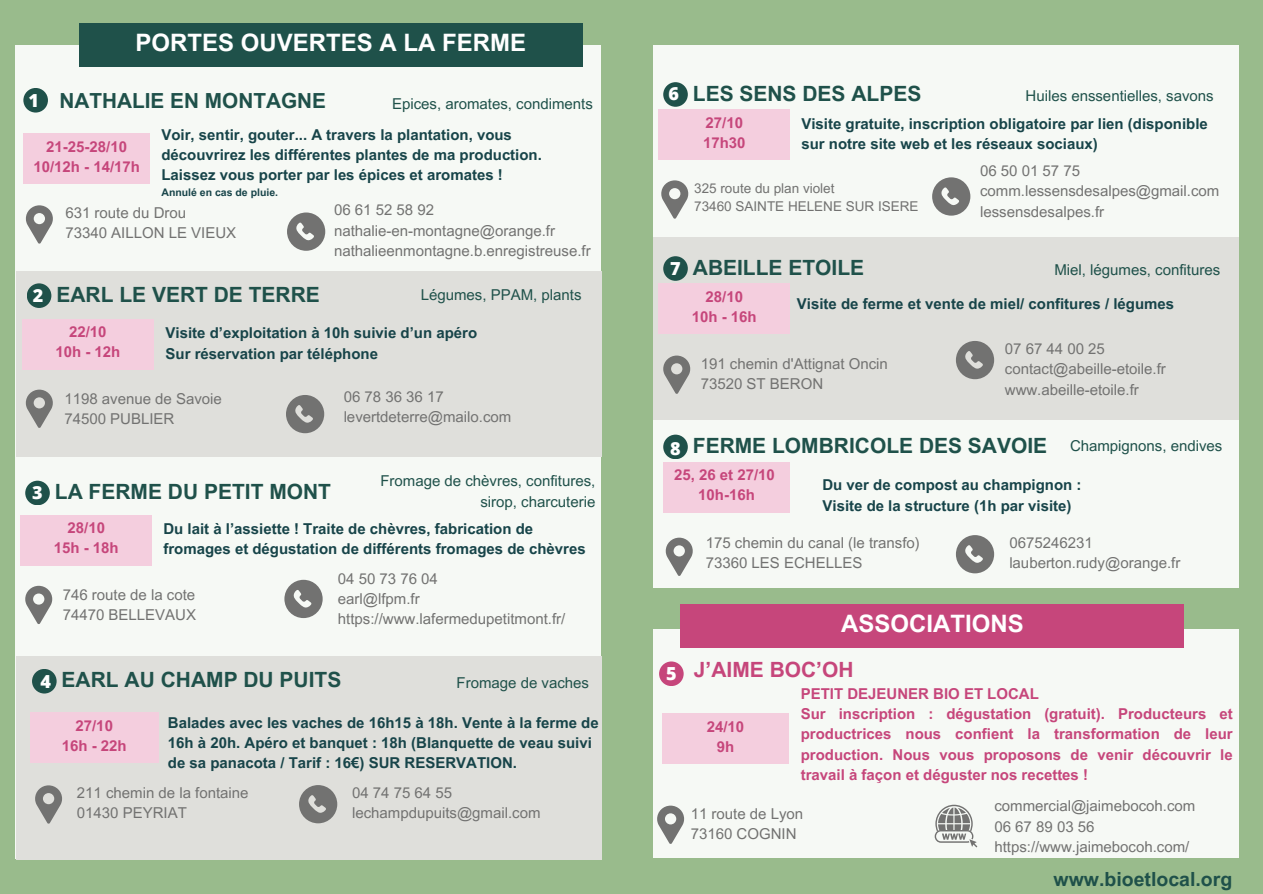
<style>
.page{position:relative;width:1263px;height:894px;background:#fff}
.page>*{position:absolute;margin:0;border:0;box-sizing:border-box;transform-origin:0 0}
.t1{font:700 24px "Arial MT Pro";color:#fff}
.t2{font:700 21px "Arial MT Pro";color:#1f514a}
.t3{font:700 21px "Arial MT Pro";color:#c6467b}
.t4{font:700 20.85px "Arial MT Pro";color:#1f514a}
.t5{font:700 19.5px "Arial MT Pro";color:#1f514a}
.t6{font:800 18px "Open Sans";color:#fff}
.t7{font:15px "Arial MT Pro";color:#727271}
.t8{font:700 15px/20.2px "Arial MT Pro";color:#174449}
.t9{font:700 15px/20.2px "Arial MT Pro";color:#c6467b;text-align:justify}
.t10{font:15px/20.2px "Arial MT Pro";color:#1f514a;text-align:right}
.t11{font:13.5px "Arial MT Pro";color:#727271}
.t12{font:700 10.5px "Arial MT Pro";color:#174449}
</style>
<div class="page">
<div style="left:1px;top:0;width:1262px;height:893px;background:#99bb8c"></div>
<div style="left:15px;top:45px;width:586px;height:813px;background:#f6f9f5"></div>
<div style="left:79px;top:24px;width:504px;height:43px;background:#1f514a"></div>
<div style="left:16px;top:271px;width:585px;height:185px;background:#dfdfdb"></div>
<svg style="left:26px;top:205px;width:27px;height:38px"></svg>
<div style="left:23px;top:133px;width:127px;height:51px;background:#f4cede"></div>
<div style="left:23px;top:88px;width:25px;height:24px;background:#1f514a;border-radius:50%"></div>
<svg style="left:287px;top:212px;width:38px;height:39px"></svg>
<svg style="left:26px;top:389px;width:27px;height:39px"></svg>
<div style="left:22px;top:319px;width:131px;height:50px;background:#f4cede"></div>
<div style="left:27px;top:283px;width:24px;height:25px;background:#1f514a;border-radius:50%"></div>
<svg style="left:286px;top:395px;width:38px;height:38px"></svg>
<svg style="left:25px;top:585px;width:27px;height:39px"></svg>
<div style="left:21px;top:515px;width:131px;height:50px;background:#f4cede"></div>
<div style="left:25px;top:480px;width:25px;height:25px;background:#1f514a;border-radius:50%"></div>
<svg style="left:284px;top:579px;width:39px;height:39px"></svg>
<div style="left:16px;top:655px;width:585px;height:204px;background:#dfdfdb"></div>
<div style="left:653px;top:45px;width:586px;height:543px;background:#f6f9f5"></div>
<div style="left:653px;top:237px;width:586px;height:183px;background:#dfdfdb"></div>
<svg style="left:661px;top:180px;width:27px;height:38px"></svg>
<div style="left:659px;top:110px;width:131px;height:50px;background:#f4cede"></div>
<div style="left:663px;top:82px;width:25px;height:25px;background:#1f514a;border-radius:50%"></div>
<svg style="left:932px;top:177px;width:38px;height:38px"></svg>
<svg style="left:663px;top:355px;width:27px;height:39px"></svg>
<div style="left:659px;top:284px;width:131px;height:50px;background:#f4cede"></div>
<div style="left:663px;top:256px;width:25px;height:25px;background:#1f514a;border-radius:50%"></div>
<svg style="left:956px;top:341px;width:38px;height:38px"></svg>
<svg style="left:666px;top:537px;width:27px;height:38px"></svg>
<div style="left:663px;top:462px;width:127px;height:50px;background:#f4cede"></div>
<div style="left:663px;top:434px;width:25px;height:25px;background:#1f514a;border-radius:50%"></div>
<svg style="left:956px;top:535px;width:38px;height:38px"></svg>
<svg style="left:35px;top:785px;width:27px;height:38px"></svg>
<div style="left:30px;top:712px;width:129px;height:50px;background:#f4cede"></div>
<div style="left:32px;top:668px;width:25px;height:25px;background:#1f514a;border-radius:50%"></div>
<svg style="left:299px;top:785px;width:38px;height:38px"></svg>
<div style="left:653px;top:628px;width:586px;height:229px;background:#f6f9f5"></div>
<div style="left:662px;top:713px;width:127px;height:51px;background:#f4cede"></div>
<svg style="left:935px;top:804px;width:42px;height:43px"></svg>
<div style="left:681px;top:604px;width:503px;height:43px;background:#c6467b"></div>
<div style="left:659px;top:661px;width:25px;height:25px;background:#c6467b;border-radius:50%"></div>
<svg style="left:657px;top:805px;width:27px;height:38px"></svg>
<p class="t1" style="left:136px;top:33px;width:392px">PORTES OUVERTES A LA FERME</p>
<p class="t4" style="left:59px;top:92px;width:268px">NATHALIE EN MONTAGNE</p>
<p class="t8" style="left:161px;top:126px;width:382px">Voir, sentir, gouter... A travers la plantation, vous découvrirez les différentes plantes de ma production.<br>Laissez vous porter par les épices et aromates !</p>
<p class="t12" style="left:161px;top:188px;width:118px">Annulé en cas de pluie.</p>
<p class="t6" style="left:29px;top:88px;width:12px">1</p>
<p class="t10" style="left:392px;top:95px;width:202px">Epices, aromates, condiments</p>
<p class="t9" style="left:46px;top:138px;width:82px">21-25-28/10</p>
<p class="t9" style="left:33px;top:158px;width:108px">10/12h - 14/17h</p>
<p class="t6" style="left:33px;top:283px;width:12px">2</p>
<p class="t7" style="left:65px;top:207px;width:122px">631 route du Drou</p>
<p class="t7" style="left:65px;top:227px;width:172px">73340 AILLON LE VIEUX</p>
<p class="t7" style="left:334px;top:204px;width:102px">06 61 52 58 92</p>
<p class="t7" style="left:334px;top:225px;width:223px">nathalie-en-montagne@orange.fr</p>
<p class="t7" style="left:334px;top:245px;width:258px">nathalieenmontagne.b.enregistreuse.fr</p>
<p class="t2" style="left:56px;top:286px;width:265px">EARL LE VERT DE TERRE</p>
<p class="t10" style="left:421px;top:286px;width:162px">Légumes, PPAM, plants</p>
<p class="t9" style="left:69px;top:323px;width:39px">22/10</p>
<p class="t9" style="left:55px;top:343px;width:66px">10h - 12h</p>
<p class="t8" style="left:166px;top:324px;width:313px">Visite d’exploitation à 10h suivie d’un apéro</p>
<p class="t8" style="left:166px;top:345px;width:214px">Sur réservation par téléphone</p>
<p class="t7" style="left:64px;top:393px;width:159px">1198 avenue de Savoie</p>
<p class="t7" style="left:64px;top:413px;width:111px">74500 PUBLIER</p>
<p class="t7" style="left:344px;top:390px;width:102px">06 78 36 36 17</p>
<p class="t7" style="left:344px;top:411px;width:169px">levertdeterre@mailo.com</p>
<p class="t6" style="left:32px;top:479px;width:12px">3</p>
<p class="t10" style="left:380px;top:472px;width:216px">Fromage de chèvres, confitures, sirop, charcuterie</p>
<p class="t2" style="left:55px;top:483px;width:278px">LA FERME DU PETIT MONT</p>
<p class="t8" style="left:163px;top:520px;width:424px">Du lait à l’assiette ! Traite de chèvres, fabrication de fromages et dégustation de différents fromages de chèvres</p>
<p class="t9" style="left:68px;top:519px;width:39px">28/10</p>
<p class="t9" style="left:54px;top:539px;width:66px">15h - 18h</p>
<p class="t7" style="left:63px;top:589px;width:134px">746 route de la cote</p>
<p class="t7" style="left:63px;top:609px;width:135px">74470 BELLEVAUX</p>
<p class="t7" style="left:338px;top:573px;width:102px">04 50 73 76 04</p>
<p class="t7" style="left:338px;top:593px;width:83px">earl@lfpm.fr</p>
<p class="t7" style="left:338px;top:613px;width:229px">https://www.lafermedupetitmont.fr/</p>
<p class="t6" style="left:40px;top:668px;width:12px">4</p>
<p class="t2" style="left:62px;top:671px;width:281px">EARL AU CHAMP DU PUITS</p>
<p class="t8" style="left:168px;top:714px;width:432px">Balades avec les vaches de 16h15 à 18h. Vente à la ferme de<br>16h à 20h. Apéro et banquet : 18h (Blanquette de veau suivi de sa panacota / Tarif : 16€) SUR RESERVATION.</p>
<p class="t10" style="left:457px;top:674px;width:134px">Fromage de vaches</p>
<p class="t9" style="left:75px;top:716px;width:39px">27/10</p>
<p class="t9" style="left:62px;top:737px;width:66px">16h - 22h</p>
<p class="t7" style="left:77px;top:787px;width:173px">211 chemin de la fontaine</p>
<p class="t7" style="left:77px;top:807px;width:111px">01430 PEYRIAT</p>
<p class="t7" style="left:352px;top:786px;width:102px">04 74 75 64 55</p>
<p class="t7" style="left:352px;top:806px;width:190px">lechampdupuits@gmail.com</p>
<p class="t6" style="left:668px;top:80px;width:12px">6</p>
<p class="t2" style="left:693px;top:85px;width:230px">LES SENS DES ALPES</p>
<p class="t8" style="left:801px;top:115px;width:408px">Visite gratuite, inscription obligatoire par lien (disponible sur notre site web et les réseaux sociaux)</p>
<p class="t10" style="left:1025px;top:87px;width:190px">Huiles enssentielles, savons</p>
<p class="t9" style="left:705px;top:114px;width:39px">27/10</p>
<p class="t9" style="left:703px;top:134px;width:44px">17h30</p>
<p class="t11" style="left:694px;top:183px;width:142px">325 route du plan violet</p>
<p class="t11" style="left:694px;top:201px;width:226px">73460 SAINTE HELENE SUR ISERE</p>
<p class="t7" style="left:980px;top:165px;width:102px">06 50 01 57 75</p>
<p class="t7" style="left:980px;top:185px;width:241px">comm.lessensdesalpes@gmail.com</p>
<p class="t7" style="left:980px;top:205px;width:126px">lessensdesalpes.fr</p>
<p class="t6" style="left:670px;top:256px;width:12px">7</p>
<p class="t2" style="left:693px;top:259px;width:173px">ABEILLE ETOILE</p>
<p class="t8" style="left:797px;top:296px;width:379px">Visite de ferme et vente de miel/ confitures / légumes</p>
<p class="t10" style="left:1054px;top:261px;width:167px">Miel, légumes, confitures</p>
<p class="t9" style="left:705px;top:288px;width:39px">28/10</p>
<p class="t9" style="left:692px;top:308px;width:66px">10h - 16h</p>
<p class="t7" style="left:701px;top:358px;width:188px">191 chemin d'Attignat Oncin</p>
<p class="t7" style="left:701px;top:378px;width:124px">73520 ST BERON</p>
<p class="t7" style="left:1005px;top:343px;width:102px">07 67 44 00 25</p>
<p class="t7" style="left:1005px;top:363px;width:163px">contact@abeille-etoile.fr</p>
<p class="t7" style="left:1005px;top:383px;width:136px">www.abeille-etoile.fr</p>
<p class="t2" style="left:693px;top:437px;width:356px">FERME LOMBRICOLE DES SAVOIE</p>
<p class="t8" style="left:822px;top:477px;width:261px">Du ver de compost au champignon :</p>
<p class="t8" style="left:822px;top:497px;width:251px">Visite de la structure (1h par visite)</p>
<p class="t10" style="left:1070px;top:437px;width:154px">Champignons, endives</p>
<p class="t6" style="left:670px;top:435px;width:12px">8</p>
<p class="t9" style="left:674px;top:466px;width:102px">25, 26 et 27/10</p>
<p class="t9" style="left:698px;top:487px;width:58px">10h-16h</p>
<p class="t7" style="left:706px;top:537px;width:216px">175 chemin du canal (le transfo)</p>
<p class="t7" style="left:706px;top:557px;width:158px">73360 LES ECHELLES</p>
<p class="t7" style="left:1009px;top:536px;width:85px">0675246231</p>
<p class="t7" style="left:1009px;top:557px;width:173px">lauberton.rudy@orange.fr</p>
<p class="t6" style="left:666px;top:660px;width:12px">5</p>
<p class="t1" style="left:841px;top:614px;width:184px">ASSOCIATIONS</p>
<p class="t3" style="left:694px;top:661px;width:161px">J’AIME BOC’OH</p>
<p class="t9" style="left:801px;top:685px;width:240px">PETIT DEJEUNER BIO ET LOCAL</p>
<p class="t9" style="left:801px;top:705px;width:433px">Sur inscription : dégustation (gratuit). Producteurs et productrices nous confient la transformation de leur production. Nous vous proposons de venir découvrir le travail à façon et déguster nos recettes !</p>
<p class="t9" style="left:707px;top:718px;width:39px">24/10</p>
<p class="t9" style="left:717px;top:738px;width:19px">9h</p>
<p class="t7" style="left:691px;top:808px;width:114px">11 route de Lyon</p>
<p class="t7" style="left:691px;top:828px;width:107px">73160 COGNIN</p>
<p class="t7" style="left:994px;top:800px;width:202px">commercial@jaimebocoh.com</p>
<p class="t7" style="left:994px;top:820px;width:102px">06 67 89 03 56</p>
<p class="t7" style="left:994px;top:840px;width:196px">https://www.jaimebocoh.com/</p>
<p class="t5" style="left:1054px;top:871px;width:180px">www.bioetlocal.org</p>
</div>
